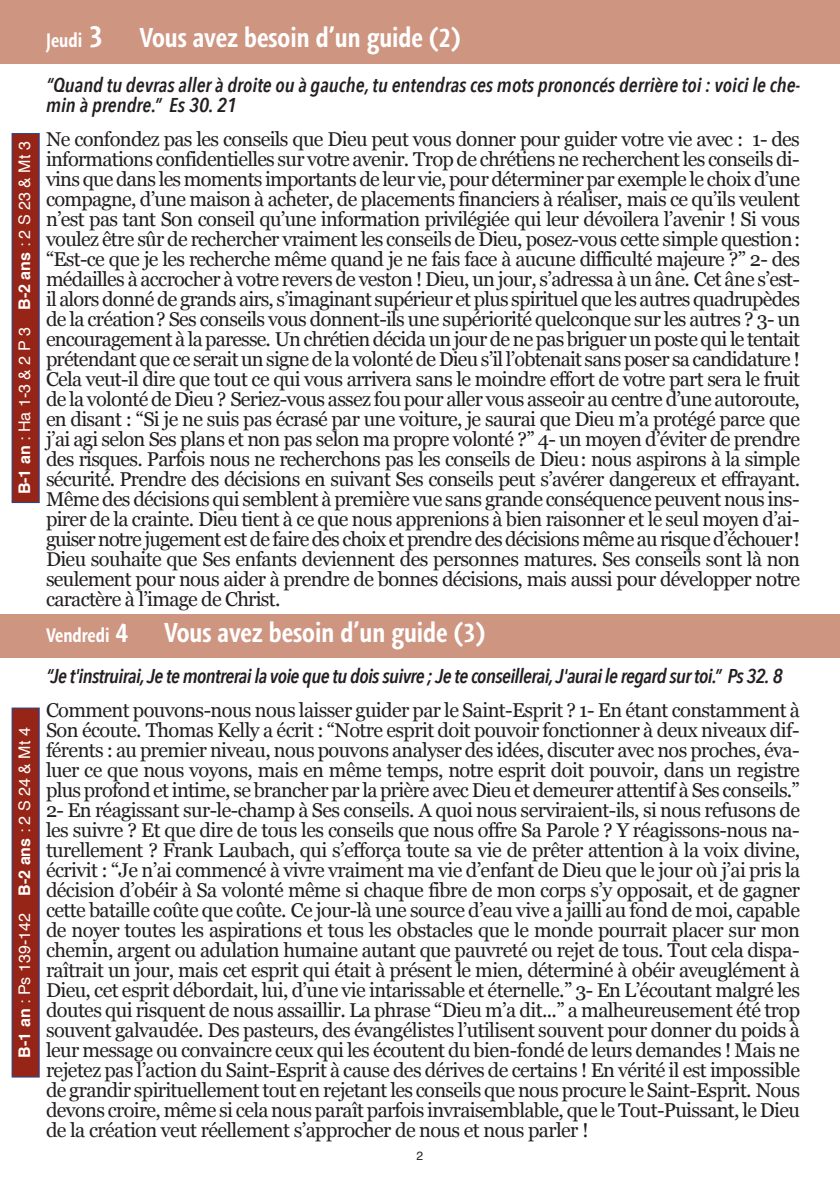
<style>
.page{position:relative;width:840px;height:1191px;background:#fff}
.page>*{position:absolute;margin:0;border:0;box-sizing:border-box;transform-origin:0 0}
.t1{font:700 condensed 28px "Agilita LT Std";color:#fff}
.t2{font:20px/20px "Georgia";letter-spacing:-.03em;color:#231f20;text-align:justify}
.t3{font:italic 600 20px/20px "Avenir Next Condensed";letter-spacing:-.005em;color:#231f20}
.t4{font:italic 600 20px "Avenir Next Condensed";letter-spacing:-.03em;color:#231f20}
.t5{font:700 condensed 20px "Agilita LT Std";color:#fff}
.t6{font:16px "Helvetica";color:#fff}
.t7{font:12px "Helvetica";color:#231f20}
.s1{font-weight:700}
.s2{font-size:32px}
.s3{font-size:28px}
</style>
<div class="page">
<div style="left:0;top:0;width:839px;height:64px;background:#ce9581"></div>
<div style="left:0;top:614px;width:839px;height:43px;background:#ce9581"></div>
<div style="left:13px;top:134px;width:26px;height:368px;background:#962517"></div>
<div style="left:12px;top:133px;width:28px;height:370px;border:1px solid #22469d"></div>
<div style="left:13px;top:708px;width:26px;height:368px;background:#962517"></div>
<div style="left:12px;top:707px;width:28px;height:370px;border:1px solid #22469d"></div>
<p class="t6" style="left:18px;top:494px;width:354px;rotate:-90deg"><span class="s1">B-1 an</span> : Ha 1-3 &amp; 2 P 3 <span class="s1">B-2 ans</span> : 2 S 23 &amp; Mt 3</p>
<p class="t6" style="left:18px;top:1057px;width:331px;rotate:-90deg"><span class="s1">B-1 an</span> : Ps 139-142 <span class="s1">B-2 ans</span> : 2 S 24 &amp; Mt 4</p>
<p class="t5" style="left:46px;top:28px;width:59px">Jeudi <span class="s2">3</span></p>
<h1 class="t1" style="left:139px;top:21px;width:322px">Vous avez besoin d’un guide (2)</h1>
<p class="t3" style="left:46px;top:75px;width:755px">“Quand tu devras aller à droite ou à gauche, tu entendras ces mots prononcés derrière toi : voici le che&shy;min à prendre.” Es 30. 21</p>
<p class="t2" style="left:46px;top:129px;width:755px">Ne confondez pas les conseils que Dieu peut vous donner pour guider votre vie avec : 1- des informations confidentielles sur votre avenir. Trop de chrétiens ne recherchent les conseils di&shy;vins que dans les moments importants de leur vie, pour déterminer par exemple le choix d’une compagne, d’une maison à acheter, de placements financiers à réaliser, mais ce qu’ils veulent n’est pas tant Son conseil qu’une information privilégiée qui leur dévoilera l’avenir ! Si vous voulez être sûr de rechercher vraiment les conseils de Dieu, posez-vous cette simple question: “Est-ce que je les recherche même quand je ne fais face à aucune difficulté majeure ?” 2- des médailles à accrocher à votre revers de veston ! Dieu, un jour, s’adressa à un âne. Cet âne s’est&shy;il alors donné de grands airs, s’imaginant supérieur et plus spirituel que les autres quadrupèdes de la création? Ses conseils vous donnent-ils une supériorité quelconque sur les autres ? 3- un encouragement à la paresse. Un chrétien décida un jour de ne pas briguer un poste qui le tentait prétendant que ce serait un signe de la volonté de Dieu s’il l’obtenait sans poser sa candidature !<br>Cela veut-il dire que tout ce qui vous arrivera sans le moindre effort de votre part sera le fruit de la volonté de Dieu ? Seriez-vous assez fou pour aller vous asseoir au centre d’une autoroute, en disant : “Si je ne suis pas écrasé par une voiture, je saurai que Dieu m’a protégé parce que j’ai agi selon Ses plans et non pas selon ma propre volonté ?” 4- un moyen d’éviter de prendre des risques. Parfois nous ne recherchons pas les conseils de Dieu: nous aspirons à la simple sécurité. Prendre des décisions en suivant Ses conseils peut s’avérer dangereux et effrayant.<br>Même des décisions qui semblent à première vue sans grande conséquence peuvent nous ins&shy;pirer de la crainte. Dieu tient à ce que nous apprenions à bien raisonner et le seul moyen d’ai&shy;guiser notre jugement est de faire des choix et prendre des décisions même au risque d’échouer!<br>Dieu souhaite que Ses enfants deviennent des personnes matures. Ses conseils sont là non seulement pour nous aider à prendre de bonnes décisions, mais aussi pour développer notre caractère à l’image de Christ.</p>
<p class="t5" style="left:46px;top:623px;width:83px">Vendredi <span class="s3">4</span></p>
<h1 class="t1" style="left:164px;top:616px;width:322px">Vous avez besoin d’un guide (3)</h1>
<p class="t4" style="left:46px;top:662px;width:737px">“Je t'instruirai, Je te montrerai la voie que tu dois suivre ; Je te conseillerai, J'aurai le regard sur toi.” Ps 32. 8</p>
<p class="t2" style="left:46px;top:699px;width:755px">Comment pouvons-nous nous laisser guider par le Saint-Esprit ? 1- En étant constamment à Son écoute. Thomas Kelly a écrit : “Notre esprit doit pouvoir fonctionner à deux niveaux dif&shy;férents : au premier niveau, nous pouvons analyser des idées, discuter avec nos proches, éva&shy;luer ce que nous voyons, mais en même temps, notre esprit doit pouvoir, dans un registre plus profond et intime, se brancher par la prière avec Dieu et demeurer attentif à Ses conseils.” 2- En réagissant sur-le-champ à Ses conseils. A quoi nous serviraient-ils, si nous refusons de les suivre ? Et que dire de tous les conseils que nous offre Sa Parole ? Y réagissons-nous na&shy;turellement ? Frank Laubach, qui s’efforça toute sa vie de prêter attention à la voix divine, écrivit : “Je n’ai commencé à vivre vraiment ma vie d’enfant de Dieu que le jour où j’ai pris la décision d’obéir à Sa volonté même si chaque fibre de mon corps s’y opposait, et de gagner cette bataille coûte que coûte. Ce jour-là une source d’eau vive a jailli au fond de moi, capable de noyer toutes les aspirations et tous les obstacles que le monde pourrait placer sur mon chemin, argent ou adulation humaine autant que pauvreté ou rejet de tous. Tout cela dispa&shy;raîtrait un jour, mais cet esprit qui était à présent le mien, déterminé à obéir aveuglément à Dieu, cet esprit débordait, lui, d’une vie intarissable et éternelle.” 3- En L’écoutant malgré les doutes qui risquent de nous assaillir. La phrase “Dieu m’a dit...” a malheureusement été trop souvent galvaudée. Des pasteurs, des évangélistes l’utilisent souvent pour donner du poids à leur message ou convaincre ceux qui les écoutent du bien-fondé de leurs demandes ! Mais ne rejetez pas l’action du Saint-Esprit à cause des dérives de certains ! En vérité il est impossible de grandir spirituellement tout en rejetant les conseils que nous procure le Saint-Esprit. Nous devons croire, même si cela nous paraît parfois invraisemblable, que le Tout-Puissant, le Dieu de la création veut réellement s’approcher de nous et nous parler !</p>
<p class="t7" style="left:416px;top:1151px;width:8px">2</p>
</div>
